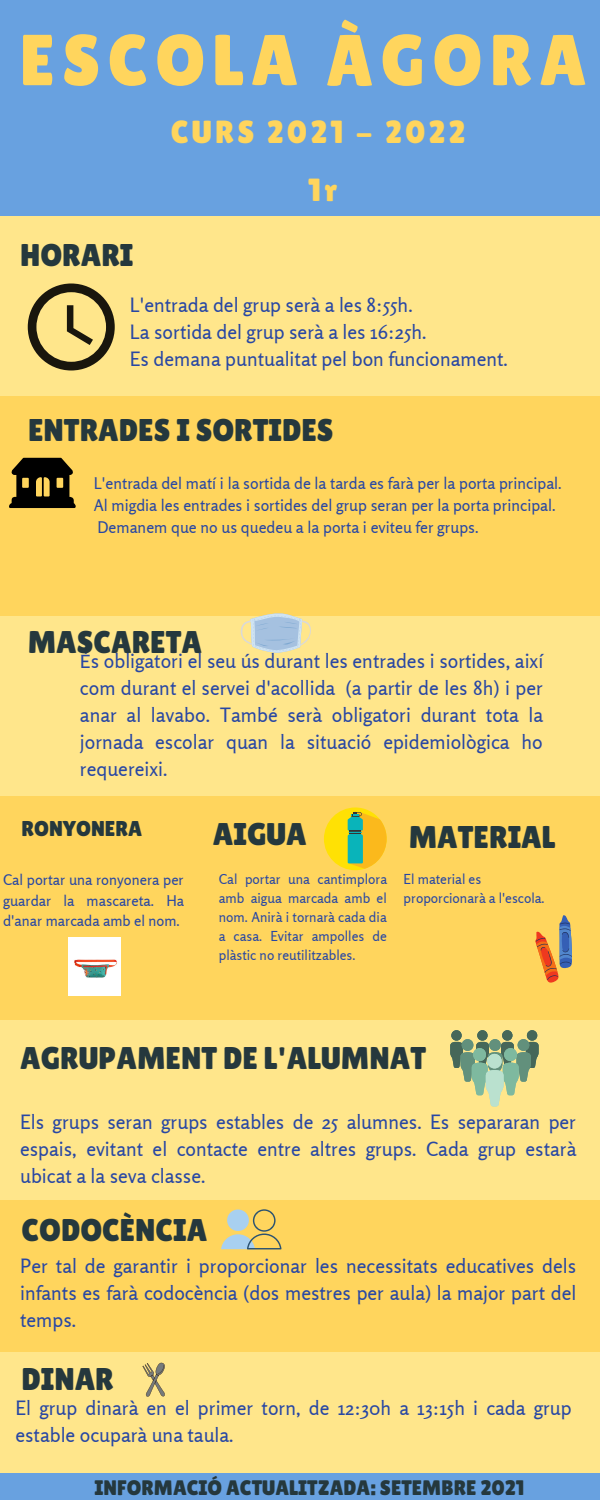
<style>
.page{position:relative;width:600px;height:1500px;background:#68a1e0}
.page>*{position:absolute;margin:0;border:0;box-sizing:border-box;transform-origin:0 0}
.t1{font:72px "Lilita One";letter-spacing:.1em;color:#ffd55d}
.t2{font:32px "Lilita One";letter-spacing:.1em;color:#ffd55d}
.t3{font:31.4px "Lilita One";color:#25383d}
.t4{font:21.4px "Lilita One";color:#25383d}
.t5{font:21px "Lilita One";color:#25383d}
.t6{font:19.7px/27px "Rosario";color:#2847a4;text-align:justify}
.t7{font:16px "Rosario";color:#2847a4}
.t8{font:14.7px/20.2px "Rosario";color:#2847a4;text-align:justify}
.t9{font:13.7px/18.8px "Rosario";color:#2847a4;text-align:justify}
</style>
<div class="page">
<div style="left:0;top:216px;width:600px;height:1257px;background:#ffe68b"></div>
<div style="left:0;top:327px;width:600px;height:1025px;background:#ffd55d"></div>
<div style="left:0;top:616px;width:600px;height:179px;background:#ffe68b"></div>
<div style="left:0;top:327px;width:600px;height:68px;background:#ffe68b"></div>
<svg style="left:9px;top:458px;width:67px;height:50px"></svg>
<svg style="left:28px;top:284px;width:87px;height:86px"></svg>
<svg style="left:240px;top:613px;width:71px;height:39px"></svg>
<div style="left:0;top:1020px;width:600px;height:180px;background:#ffe68b"></div>
<svg style="left:324px;top:807px;width:63px;height:63px"></svg>
<svg style="left:221px;top:1209px;width:60px;height:40px"></svg>
<svg style="left:450px;top:1030px;width:89px;height:76px"></svg>
<div style="left:487px;top:1054px;width:15px;height:14px;background:#bae1cf;border-radius:50%"></div>
<svg style="left:142px;top:1362px;width:23px;height:34px"></svg>
<svg style="left:535px;top:915px;width:37px;height:68px"></svg>
<img style="left:68px;top:938px;width:52px;height:58px">
<p class="t1" style="left:19px;top:19px;width:569px">ESCOLA ÀGORA</p>
<p class="t3" style="left:20px;top:237px;width:115px">HORARI</p>
<p class="t2" style="left:171px;top:114px;width:296px">CURS 2021 - 2022</p>
<p class="t2" style="left:308px;top:171px;width:30px">1r</p>
<p class="t6" style="left:130px;top:292px;width:284px">L'entrada del grup serà a les 8:55h.</p>
<p class="t6" style="left:130px;top:319px;width:298px">La sortida del grup serà a les 16:25h.</p>
<p class="t6" style="left:130px;top:346px;width:380px">Es demana puntualitat pel bon funcionament.</p>
<p class="t3" style="left:28px;top:412px;width:307px">ENTRADES I SORTIDES</p>
<p class="t7" style="left:94px;top:473px;width:470px">L'entrada del matí i la sortida de la tarda es farà per la porta principal.</p>
<p class="t7" style="left:94px;top:495px;width:464px">Al migdia les entrades i sortides del grup seran per la porta principal.</p>
<p class="t7" style="left:97px;top:517px;width:383px">Demanem que no us quedeu a la porta i eviteu fer grups.</p>
<p class="t3" style="left:28px;top:624px;width:176px">MASCARETA</p>
<p class="t6" style="left:80px;top:648px;width:465px">És obligatori el seu ús durant les entrades i sortides, així com durant el servei d'acollida (a partir de les 8h) i per anar al lavabo. També serà obligatori durant tota la jornada escolar quan la situació epidemiològica ho requereixi.</p>
<p class="t4" style="left:21px;top:816px;width:122px">RONYONERA</p>
<p class="t3" style="left:213px;top:816px;width:95px">AIGUA</p>
<p class="t8" style="left:3px;top:870px;width:183px">Cal portar una ronyonera per guardar la mascareta. Ha d'anar marcada amb el nom.</p>
<p class="t9" style="left:219px;top:870px;width:170px">Cal portar una cantimplora amb aigua marcada amb el nom. Anirà i tornarà cada dia a casa. Evitar ampolles de plàstic no reutilitzables.</p>
<p class="t3" style="left:409px;top:819px;width:148px">MATERIAL</p>
<p class="t9" style="left:404px;top:870px;width:79px">El material es</p>
<p class="t9" style="left:404px;top:888px;width:143px">proporcionarà a l'escola.</p>
<p class="t3" style="left:20px;top:1040px;width:408px">AGRUPAMENT DE L'ALUMNAT</p>
<p class="t6" style="left:20px;top:1108px;width:558px">Els grups seran grups estables de 25 alumnes. Es separaran per espais, evitant el contacte entre altres grups. Cada grup estarà ubicat a la seva classe.</p>
<p class="t3" style="left:21px;top:1212px;width:187px">CODOCÈNCIA</p>
<p class="t6" style="left:20px;top:1252px;width:558px">Per tal de garantir i proporcionar les necessitats educatives dels infants es farà codocència (dos mestres per aula) la major part del temps.</p>
<p class="t3" style="left:21px;top:1361px;width:94px">DINAR</p>
<p class="t6" style="left:15px;top:1394px;width:558px">El grup dinarà en el primer torn, de 12:30h a 13:15h i cada grup estable ocuparà una taula.</p>
<p class="t5" style="left:94px;top:1475px;width:432px">INFORMACIÓ ACTUALITZADA: SETEMBRE 2021</p>
</div>
